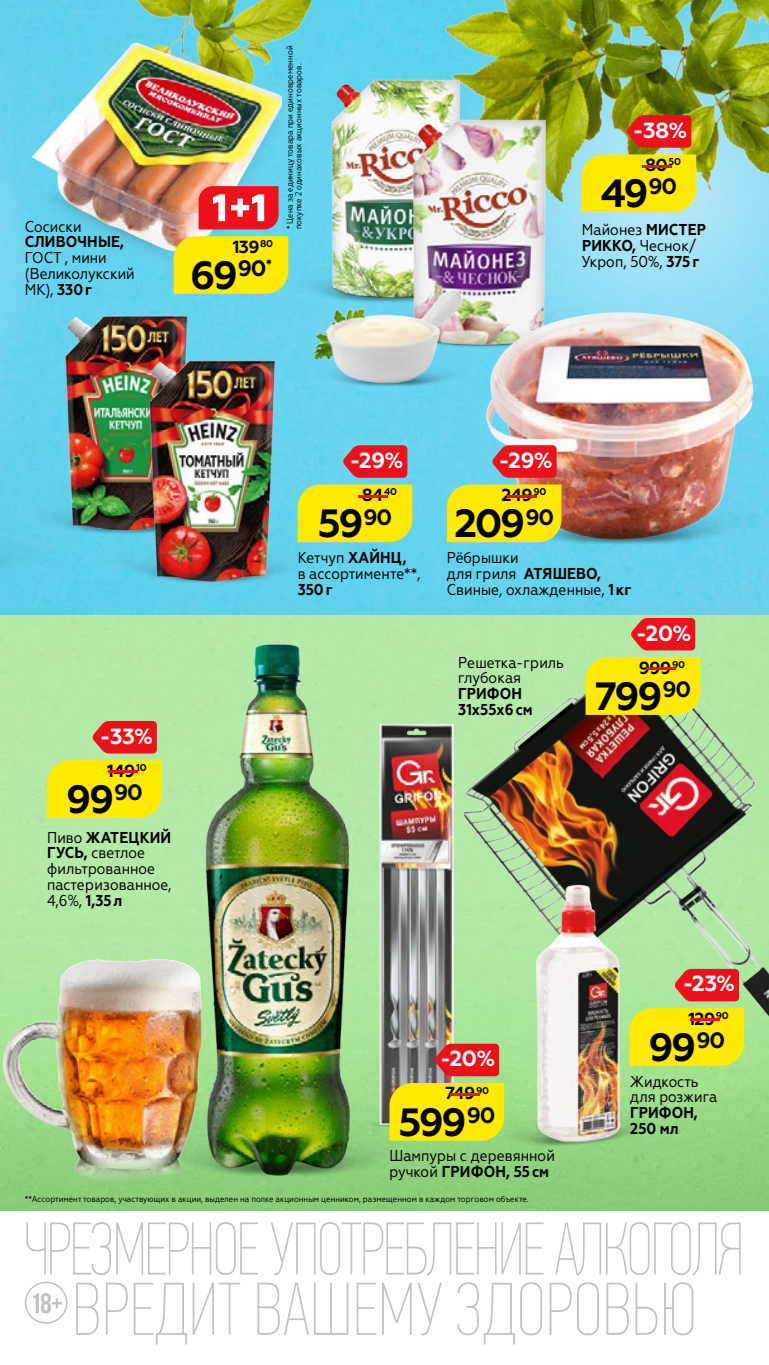
<style>
.page{position:relative;width:769px;height:1365px;background:#fff}
.page>*{position:absolute;margin:0;border:0;box-sizing:border-box;transform-origin:0 0}
.t1{font:700 39.38px "Geometria";letter-spacing:-.06em;color:#000}
.t2{font:700 21.88px "Geometria";color:#fff}
.t3{font:700 17.5px "Geometria";letter-spacing:-.03em;color:#000}
.t4{font:700 17.5px "Geometria";color:#ed111c;scale:5.5 1}
.t5{font:15.75px/15.8px "Geometria Narrow";color:#000}
.t6{font:700 15.75px/15.8px "Geometria Narrow";color:#000}
.t7{font:700 9.97px "Geometria";letter-spacing:-.03em;color:#000}
.t8{font:8.75px/8.8px "Geometria Narrow";color:#000}
.s1{font-weight:700}
</style>
<div class="page">
<img style="left:0;top:0;width:769px;height:1210px">
<img style="left:408px;top:0;width:361px;height:261px">
<img style="left:31px;top:0;width:352px;height:212px">
<svg style="left:0;top:25px;width:50px;height:457px;background:#67d2ed"></svg>
<img style="left:286px;top:247px;width:36px;height:57px">
<img style="left:322px;top:73px;width:138px;height:208px">
<img style="left:406px;top:112px;width:142px;height:169px">
<img style="left:291px;top:355px;width:179px;height:32px">
<img style="left:302px;top:281px;width:169px;height:104px">
<img style="left:197px;top:632px;width:169px;height:552px">
<img style="left:231px;top:1110px;width:131px;height:67px">
<div style="left:0;top:506px;width:91px;height:81px;background:#5dcfea"></div>
<img style="left:19px;top:258px;width:155px;height:35px">
<div style="left:160px;top:97px;width:152px;height:195px;background:#66d4ef"></div>
<img style="left:14px;top:35px;width:268px;height:223px">
<img style="left:362px;top:573px;width:407px;height:606px">
<img style="left:494px;top:1094px;width:163px;height:57px">
<img style="left:520px;top:869px;width:126px;height:299px">
<img style="left:356px;top:1108px;width:21px;height:30px">
<img style="left:377px;top:702px;width:91px;height:443px">
<img style="left:119px;top:532px;width:183px;height:52px">
<img style="left:35px;top:483px;width:101px;height:52px">
<img style="left:51px;top:313px;width:156px;height:219px">
<img style="left:136px;top:353px;width:154px;height:231px">
<img style="left:3px;top:951px;width:228px;height:244px">
<img style="left:471px;top:261px;width:296px;height:297px">
<img style="left:458px;top:485px;width:311px;height:61px">
<svg style="left:76px;top:1282px;width:617px;height:62px"></svg>
<svg style="left:26px;top:1222px;width:715px;height:53px"></svg>
<div style="left:25px;top:1281px;width:42px;height:42px;border:1px solid #c3c2c2;border-radius:50%"></div>
<svg style="left:33px;top:1293px;width:29px;height:20px"></svg>
<div style="left:174px;top:236px;width:114px;height:58px;background:#ffea00"></div>
<svg style="left:199px;top:186px;width:80px;height:43px;background:#ed4049"></svg>
<svg style="left:627px;top:115px;width:64px;height:33px;background:#e21e1b"></svg>
<div style="left:582px;top:154px;width:114px;height:58px;background:#ffea00"></div>
<svg style="left:343px;top:445px;width:64px;height:32px;background:#e02330"></svg>
<div style="left:298px;top:484px;width:114px;height:58px;background:#ffea00"></div>
<svg style="left:92px;top:721px;width:65px;height:32px;background:#e72629"></svg>
<div style="left:47px;top:760px;width:115px;height:57px;background:#ffea00"></div>
<svg style="left:631px;top:618px;width:64px;height:32px;background:#e72428"></svg>
<div style="left:585px;top:657px;width:115px;height:57px;background:#ffea00"></div>
<svg style="left:435px;top:1043px;width:64px;height:33px;background:#e32028"></svg>
<div style="left:389px;top:1082px;width:115px;height:58px;background:#ffea00"></div>
<svg style="left:674px;top:968px;width:65px;height:33px;background:#e52b2c"></svg>
<div style="left:629px;top:1008px;width:115px;height:57px;background:#ffea00"></div>
<svg style="left:492px;top:445px;width:65px;height:32px;background:#e02531"></svg>
<div style="left:447px;top:484px;width:115px;height:58px;background:#ffea00"></div>
<p class="t5" style="left:25px;top:218px;width:58px">Сосиски</p>
<p class="t6" style="left:25px;top:234px;width:101px">СЛИВОЧНЫЕ,</p>
<p class="t5" style="left:25px;top:250px;width:111px">ГОСТ , мини (Великолукский<br>МК), <span class="s1">330 г</span></p>
<h1 class="t1" style="left:190px;top:252px;width:83px">69<sup>90</sup><sup>*</sup></h1>
<p class="t3" style="left:233px;top:236px;width:42px">139<sup>80</sup></p>
<p class="t8" style="left:285px;top:229px;width:185px;rotate:-90deg">* Цена за единицу товара при единовременной покупке 2 одинаковых акционных товаров.</p>
<h2 class="t2" style="left:633px;top:117px;width:56px">-38%</h2>
<p class="t3" style="left:645px;top:154px;width:38px">80<sup>50</sup></p>
<p class="t4" style="left:633px;top:154px;width:10px">-</p>
<h1 class="t1" style="left:601px;top:170px;width:78px">49<sup>90</sup></h1>
<p class="t5" style="left:582px;top:222px;width:126px">Майонез <span class="s1">МИСТЕР<br>РИККО,</span> Чеснок/<br>Укроп, 50%, <span class="s1">375 г</span></p>
<h2 class="t2" style="left:100px;top:722px;width:55px">-33%</h2>
<p class="t7" style="left:136px;top:761px;width:12px">10</p>
<p class="t3" style="left:107px;top:760px;width:30px">149</p>
<p class="t4" style="left:98px;top:760px;width:10px">-</p>
<h1 class="t1" style="left:66px;top:775px;width:78px">99<sup>90</sup></h1>
<p class="t5" style="left:47px;top:829px;width:126px">Пиво <span class="s1">ЖАТЕЦКИЙ<br>ГУСЬ,</span> светлое фильтрованное пастеризованное,<br>4,6%, <span class="s1">1,35 л</span></p>
<h2 class="t2" style="left:350px;top:447px;width:55px">-29%</h2>
<h2 class="t2" style="left:499px;top:447px;width:55px">-29%</h2>
<p class="t7" style="left:384px;top:486px;width:15px">40</p>
<p class="t3" style="left:362px;top:484px;width:23px">84</p>
<p class="t4" style="left:349px;top:484px;width:10px">-</p>
<p class="t7" style="left:533px;top:486px;width:14px">90</p>
<p class="t3" style="left:502px;top:484px;width:33px">249</p>
<p class="t4" style="left:498px;top:484px;width:10px">-</p>
<h1 class="t1" style="left:318px;top:500px;width:76px">59<sup>90</sup></h1>
<h1 class="t1" style="left:455px;top:500px;width:101px">209<sup>90</sup></h1>
<p class="t5" style="left:298px;top:549px;width:124px">Кетчуп <span class="s1">ХАЙНЦ,<br></span>в ассортименте**,</p>
<p class="t6" style="left:298px;top:581px;width:36px">350 г</p>
<p class="t5" style="left:447px;top:549px;width:186px">Рёбрышки<br>для гриля <span class="s1">АТЯШЕВО,<br></span>Свиные, охлажденные, <span class="s1">1 кг</span></p>
<h2 class="t2" style="left:636px;top:620px;width:57px">-20%</h2>
<p class="t5" style="left:458px;top:654px;width:107px">Решетка-гриль глубокая</p>
<p class="t6" style="left:458px;top:686px;width:76px">ГРИФОН<br>31х55х6 см</p>
<p class="t7" style="left:672px;top:658px;width:14px">90</p>
<p class="t3" style="left:639px;top:657px;width:34px">999</p>
<p class="t4" style="left:637px;top:657px;width:10px">-</p>
<h1 class="t1" style="left:595px;top:672px;width:98px">799<sup>90</sup></h1>
<h2 class="t2" style="left:440px;top:1045px;width:57px">-20%</h2>
<h2 class="t2" style="left:683px;top:970px;width:54px">-23%</h2>
<p class="t7" style="left:716px;top:1009px;width:14px">90</p>
<p class="t3" style="left:688px;top:1008px;width:28px">129</p>
<p class="t4" style="left:681px;top:1008px;width:10px">-</p>
<h1 class="t1" style="left:648px;top:1023px;width:78px">99<sup>90</sup></h1>
<p class="t7" style="left:476px;top:1084px;width:14px">90</p>
<p class="t5" style="left:630px;top:1073px;width:88px">Жидкость для розжига</p>
<p class="t6" style="left:630px;top:1104px;width:69px">ГРИФОН,<br>250 мл</p>
<p class="t3" style="left:445px;top:1082px;width:32px">749</p>
<p class="t4" style="left:441px;top:1082px;width:10px">-</p>
<h1 class="t1" style="left:398px;top:1098px;width:99px">599<sup>90</sup></h1>
<p class="t5" style="left:389px;top:1147px;width:167px">Шампуры с деревянной ручкой <span class="s1">ГРИФОН, 55 см</span></p>
<p class="t8" style="left:25px;top:1194px;width:505px">**Ассортимент товаров, участвующих в акции, выделен на полке акционным ценником, размещенном в каждом торговом объекте.</p>
</div>
